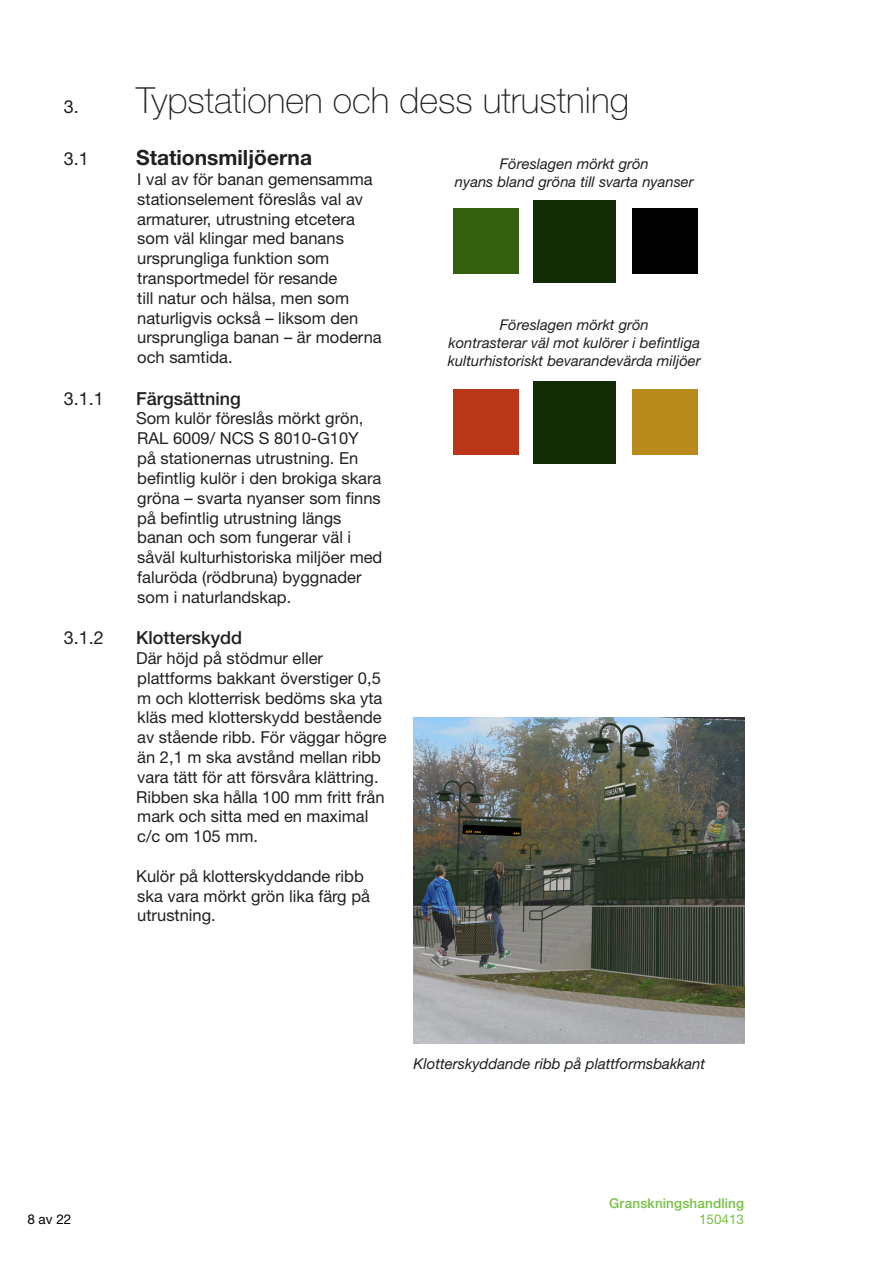
<style>
.page{position:relative;width:893px;height:1263px;background:#fff}
.page>*{position:absolute;margin:0;border:0;box-sizing:border-box;transform-origin:0 0}
.t1{font:100 36px "Helvetica Neue";color:#231f20}
.t2{font:700 21px "Helvetica Neue";color:#231f20}
.t3{font:500 18px "Helvetica Neue";color:#231f20}
.t4{font:18px "Helvetica Neue";color:#231f20}
.Brödtext_Namngiven{font:16.5px/19.8px "Helvetica Neue";color:#231f20}
.Brödtext{font:16.5px/19.8px "Helvetica Neue";color:#231f20}
.Brödtext_Namngiven-2{font:italic 15px "Helvetica Neue";color:#231f20}
.t5{font:italic 14.85px/17.7px "Helvetica Neue";color:#231f20;text-align:center}
.t6{font:500 13.5px "Helvetica Neue";letter-spacing:.01em;color:#76c043}
.t7{font:13.5px "Helvetica Neue";color:#76c043}
.t8{font:13.5px "Helvetica Neue";color:#000001}
.s1{font-weight:400;font-size:18px}
</style>
<div class="page">
<img style="left:414px;top:718px;width:330px;height:326px">
<div style="left:453px;top:208px;width:65px;height:66px;background:#33600f"></div>
<div style="left:453px;top:390px;width:65px;height:65px;background:#b93618"></div>
<div style="left:533px;top:200px;width:82px;height:82px;background:#152d06"></div>
<div style="left:533px;top:381px;width:82px;height:82px;background:#152d06"></div>
<div style="left:632px;top:208px;width:66px;height:66px;background:#000"></div>
<div style="left:632px;top:390px;width:66px;height:65px;background:#b98a1c"></div>
<p class="t1" style="left:64px;top:80px;width:567px"><span class="s1">3.</span> Typstationen och dess utrustning</p>
<p class="t5" style="left:500px;top:155px;width:151px">Föreslagen mörkt grön</p>
<p class="t5" style="left:455px;top:173px;width:240px">nyans bland gröna till svarta nyanser</p>
<p class="t4" style="left:64px;top:148px;width:27px">3.1</p>
<p class="t2" style="left:136px;top:145px;width:178px">Stationsmiljöerna</p>
<p class="Brödtext" style="left:137px;top:169px;width:246px">I val av för banan gemensamma stationselement föreslås val av armaturer, utrustning etcetera som väl klingar med banans ursprungliga funktion som transportmedel för resande<br>till natur och hälsa, men som naturligvis också – liksom den ursprungliga banan – är moderna och samtida.</p>
<p class="t4" style="left:64px;top:388px;width:42px">3.1.1</p>
<p class="t3" style="left:136px;top:388px;width:106px">Färgsättning</p>
<p class="Brödtext_Namngiven" style="left:136px;top:408px;width:248px">Som kulör föreslås mörkt grön,<br>RAL 6009/ NCS S 8010-G10Y<br>på stationernas utrustning. En befintlig kulör i den brokiga skara gröna – svarta nyanser som finns på befintlig utrustning längs banan och som fungerar väl i såväl kulturhistoriska miljöer med faluröda (rödbruna) byggnader som i naturlandskap.</p>
<p class="t4" style="left:64px;top:627px;width:42px">3.1.2</p>
<p class="t3" style="left:136px;top:627px;width:108px">Klotterskydd</p>
<p class="Brödtext_Namngiven" style="left:136px;top:648px;width:252px">Där höjd på stödmur eller plattforms bakkant överstiger 0,5 m och klotterrisk bedöms ska yta kläs med klotterskydd bestående av stående ribb. För väggar högre än 2,1 m ska avstånd mellan ribb vara tätt för att försvåra klättring.</p>
<p class="Brödtext_Namngiven" style="left:136px;top:786px;width:250px">Ribben ska hålla 100 mm fritt från mark och sitta med en maximal c/c om 105 mm.</p>
<p class="Brödtext_Namngiven" style="left:136px;top:866px;width:235px">Kulör på klotterskyddande ribb ska vara mörkt grön lika färg på utrustning.</p>
<p class="t5" style="left:448px;top:316px;width:254px">Föreslagen mörkt grön<br>kontrasterar väl mot kulörer i befintliga kulturhistoriskt bevarandevärda miljöer</p>
<p class="t8" style="left:27px;top:1211px;width:46px">8 av 22</p>
<p class="Brödtext_Namngiven-2" style="left:414px;top:1054px;width:293px">Klotterskyddande ribb på plattformsbakkant</p>
<p class="t6" style="left:609px;top:1195px;width:136px">Granskningshandling</p>
<p class="t7" style="left:699px;top:1211px;width:47px">150413</p>
</div>
